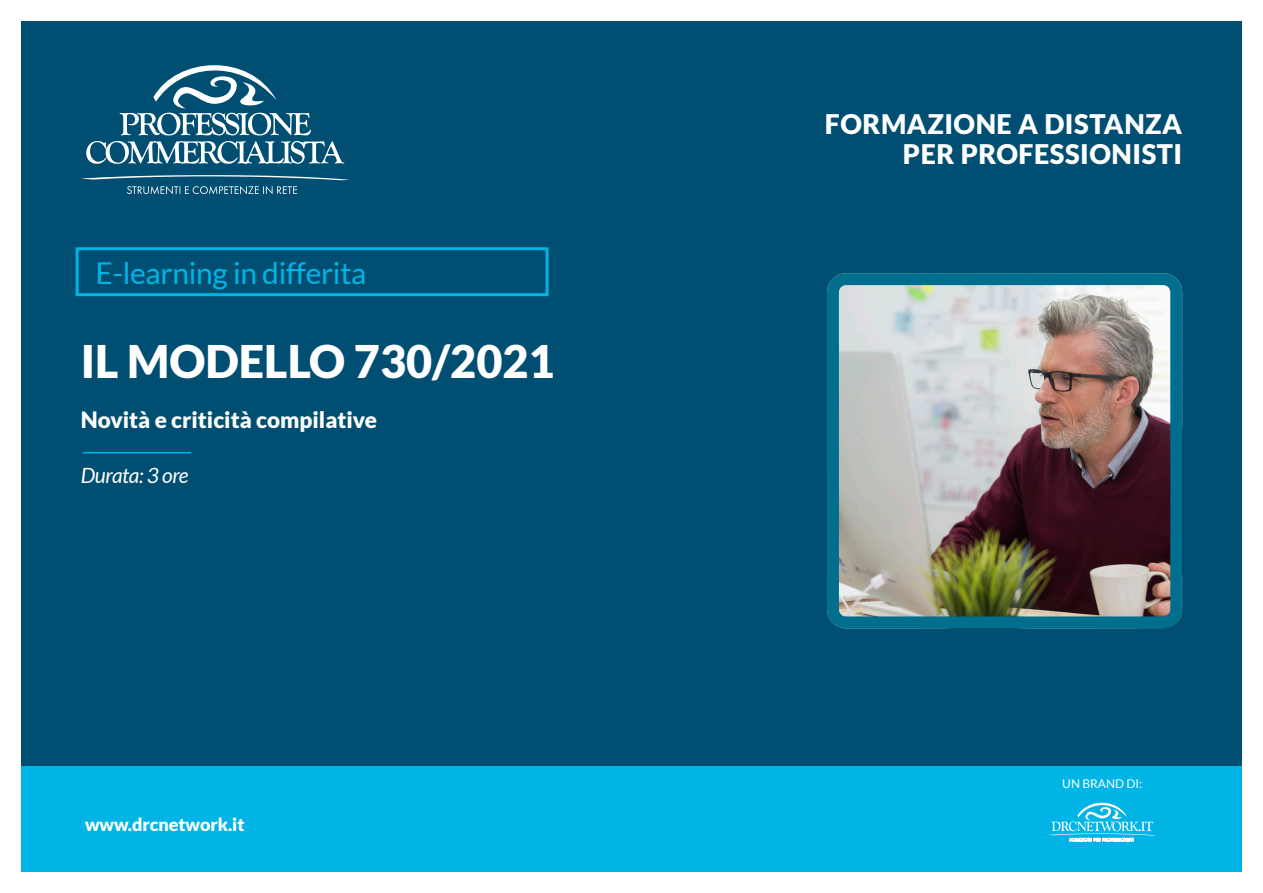
<style>
.page{position:relative;width:1263px;height:893px;background:#fff}
.page>*{position:absolute;margin:0;border:0;box-sizing:border-box;transform-origin:0 0}
.t1{font:900 45px "Lato";color:#fff}
.t2{font:30px "Lato";letter-spacing:-.01em;color:#00b5e6}
.t3{font:900 27px "Lato";letter-spacing:.02em;color:#fff}
.t4{font:900 22.5px "Lato";color:#fff}
.t5{font:italic 21px "Lato";letter-spacing:-.02em;color:#fff}
.t6{font:900 18px "Lato";letter-spacing:-.005em;color:#fff}
.t7{font:12px "Lato";color:#fff}
</style>
<div class="page">
<div style="left:21px;top:21px;width:1221px;height:851px;background:#004e71"></div>
<img style="left:840px;top:286px;width:329px;height:329px">
<div style="left:827px;top:273px;width:355px;height:355px;border:12px solid #006e8c;border-radius:13px"></div>
<div style="left:21px;top:766px;width:1221px;height:106px;background:#00b5e6"></div>
<svg style="left:81px;top:175px;width:269px;height:5px"></svg>
<svg style="left:120px;top:65px;width:191px;height:70px"></svg>
<svg style="left:86px;top:141px;width:258px;height:23px"></svg>
<svg style="left:127px;top:186px;width:170px;height:8px"></svg>
<svg style="left:1048px;top:802px;width:108px;height:39px"></svg>
<hr style="left:83px;top:452px;width:108px;height:1px;background:#00b5e6">
<div style="left:76px;top:247px;width:473px;height:49px;border:3px solid #00b5e6"></div>
<p class="t2" style="left:96px;top:256px;width:272px">E-learning in differita</p>
<p class="t1" style="left:81px;top:335px;width:475px">IL MODELLO 730/2021</p>
<p class="t4" style="left:81px;top:407px;width:298px">Novità e criticità compilative</p>
<p class="t5" style="left:81px;top:464px;width:109px">Durata: 3 ore</p>
<p class="t6" style="left:85px;top:814px;width:161px">www.drcnetwork.it</p>
<p class="t3" style="left:825px;top:109px;width:359px">FORMAZIONE A DISTANZA</p>
<p class="t3" style="left:903px;top:139px;width:281px">PER PROFESSIONISTI</p>
<p class="t7" style="left:1062px;top:777px;width:81px">UN BRAND DI:</p>
</div>
